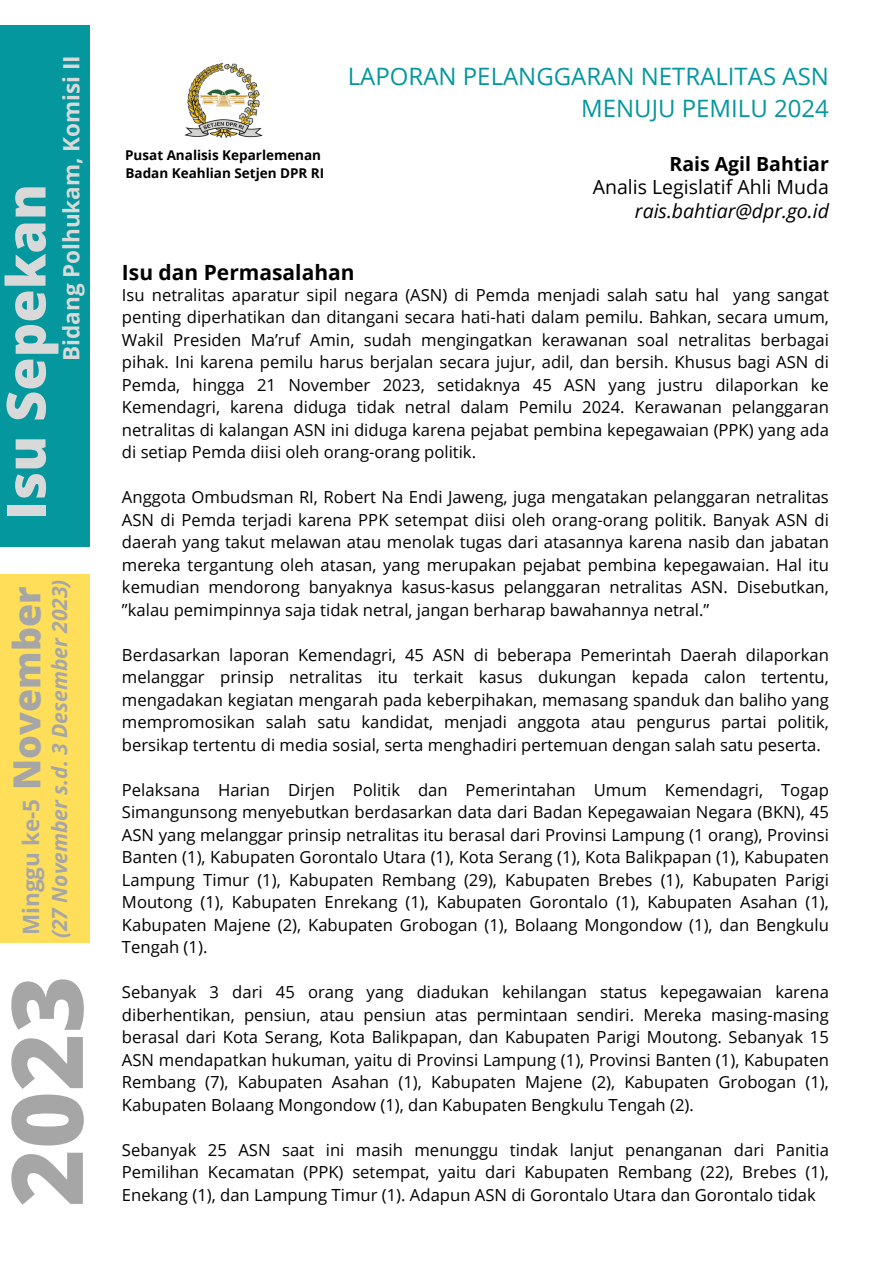
<style>
.page{position:relative;width:893px;height:1264px;background:#fff}
.page>*{position:absolute;margin:0;border:0;box-sizing:border-box;transform-origin:0 0}
.t1{font:800 98.7px "Open Sans";color:#a6a6a6}
.t2{font:800 54px "Open Sans";color:#d9d9d9}
.t3{font:800 37.5px "Open Sans";color:#a6a6a6}
.t4{font:24px "Open Sans";color:#04979d}
.t5{font:700 22.5px "Open Sans";color:#d9d9d9}
.t6{font:700 22.5px "Open Sans";color:#a6a6a6}
.t7{font:italic 700 21px "Open Sans";color:#a6a6a6}
.t8{font:700 21px "Open Sans";color:#000}
.t9{font:19.5px "Open Sans";color:#000}
.t10{font:italic 19.5px "Open Sans";color:#000}
.t11{font:700 19.5px "Open Sans";color:#000}
.t12{font:16.65px/22.5px "Open Sans";color:#000;text-align:justify}
.t13{font:700 13.5px "Open Sans";color:#000}
</style>
<div class="page">
<div style="left:0;top:25px;width:89px;height:521px;background:#04979d"></div>
<div style="left:0;top:574px;width:89px;height:369px;background:#ffde59"></div>
<img style="left:184px;top:63px;width:79px;height:75px">
<p class="t5" style="left:55px;top:361px;width:307px;rotate:-90deg">Bidang Polhukam, Komisi II</p>
<p class="t2" style="left:-12px;top:519px;width:337px;rotate:-90deg">Isu Sepekan</p>
<p class="t7" style="left:45px;top:938px;width:362px;rotate:-90deg">(27 November s.d. 3 Desember 2023)</p>
<p class="t3" style="left:0;top:790px;width:205px;rotate:-90deg">November</p>
<p class="t6" style="left:15px;top:935px;width:137px;rotate:-90deg">Minggu ke-5</p>
<p class="t1" style="left:-23px;top:1206px;width:233px;rotate:-90deg">2023</p>
<p class="t4" style="left:348px;top:59px;width:482px">LAPORAN PELANGGARAN NETRALITAS ASN</p>
<p class="t4" style="left:581px;top:92px;width:249px">MENUJU PEMILU 2024</p>
<p class="t13" style="left:125px;top:145px;width:197px">Pusat Analisis Keparlemenan</p>
<p class="t13" style="left:125px;top:163px;width:200px">Badan Keahlian Setjen DPR RI</p>
<p class="t11" style="left:669px;top:150px;width:161px">Rais Agil Bahtiar</p>
<p class="t9" style="left:592px;top:173px;width:237px">Analis Legislatif Ahli Muda</p>
<p class="t10" style="left:635px;top:197px;width:195px">rais.bahtiar@dpr.go.id</p>
<p class="t8" style="left:122px;top:257px;width:234px">Isu dan Permasalahan</p>
<p class="t12" style="left:122px;top:283px;width:708px">Isu netralitas aparatur sipil negara (ASN) di Pemda menjadi salah satu hal yang sangat penting diperhatikan dan ditangani secara hati-hati dalam pemilu. Bahkan, secara umum, Wakil Presiden Ma’ruf Amin, sudah mengingatkan kerawanan soal netralitas berbagai pihak. Ini karena pemilu harus berjalan secara jujur, adil, dan bersih. Khusus bagi ASN di Pemda, hingga 21 November 2023, setidaknya 45 ASN yang justru dilaporkan ke Kemendagri, karena diduga tidak netral dalam Pemilu 2024. Kerawanan pelanggaran netralitas di kalangan ASN ini diduga karena pejabat pembina kepegawaian (PPK) yang ada di setiap Pemda diisi oleh orang-orang politik.</p>
<p class="t12" style="left:122px;top:485px;width:708px">Anggota Ombudsman RI, Robert Na Endi Jaweng, juga mengatakan pelanggaran netralitas ASN di Pemda terjadi karena PPK setempat diisi oleh orang-orang politik. Banyak ASN di daerah yang takut melawan atau menolak tugas dari atasannya karena nasib dan jabatan mereka tergantung oleh atasan, yang merupakan pejabat pembina kepegawaian. Hal itu kemudian mendorong banyaknya kasus-kasus pelanggaran netralitas ASN. Disebutkan, ”kalau pemimpinnya saja tidak netral, jangan berharap bawahannya netral.”</p>
<p class="t12" style="left:122px;top:643px;width:708px">Berdasarkan laporan Kemendagri, 45 ASN di beberapa Pemerintah Daerah dilaporkan melanggar prinsip netralitas itu terkait kasus dukungan kepada calon tertentu, mengadakan kegiatan mengarah pada keberpihakan, memasang spanduk dan baliho yang mempromosikan salah satu kandidat, menjadi anggota atau pengurus partai politik, bersikap tertentu di media sosial, serta menghadiri pertemuan dengan salah satu peserta.</p>
<p class="t12" style="left:122px;top:778px;width:708px">Pelaksana Harian Dirjen Politik dan Pemerintahan Umum Kemendagri, Togap Simangunsong menyebutkan berdasarkan data dari Badan Kepegawaian Negara (BKN), 45<br>ASN yang melanggar prinsip netralitas itu berasal dari Provinsi Lampung (1 orang), Provinsi Banten (1), Kabupaten Gorontalo Utara (1), Kota Serang (1), Kota Balikpapan (1), Kabupaten Lampung Timur (1), Kabupaten Rembang (29), Kabupaten Brebes (1), Kabupaten Parigi Moutong (1), Kabupaten Enrekang (1), Kabupaten Gorontalo (1), Kabupaten Asahan (1), Kabupaten Majene (2), Kabupaten Grobogan (1), Bolaang Mongondow (1), dan Bengkulu Tengah (1).</p>
<p class="t12" style="left:122px;top:980px;width:708px">Sebanyak 3 dari 45 orang yang diadukan kehilangan status kepegawaian karena diberhentikan, pensiun, atau pensiun atas permintaan sendiri. Mereka masing-masing berasal dari Kota Serang, Kota Balikpapan, dan Kabupaten Parigi Moutong. Sebanyak 15<br>ASN mendapatkan hukuman, yaitu di Provinsi Lampung (1), Provinsi Banten (1), Kabupaten Rembang (7), Kabupaten Asahan (1), Kabupaten Majene (2), Kabupaten Grobogan (1), Kabupaten Bolaang Mongondow (1), dan Kabupaten Bengkulu Tengah (2).</p>
<p class="t12" style="left:122px;top:1137px;width:708px">Sebanyak 25 ASN saat ini masih menunggu tindak lanjut penanganan dari Panitia<br>Pemilihan Kecamatan (PPK) setempat, yaitu dari Kabupaten Rembang (22), Brebes (1),</p>
<p class="t12" style="left:122px;top:1182px;width:695px">Enekang (1), dan Lampung Timur (1). Adapun ASN di Gorontalo Utara dan Gorontalo tidak</p>
</div>
